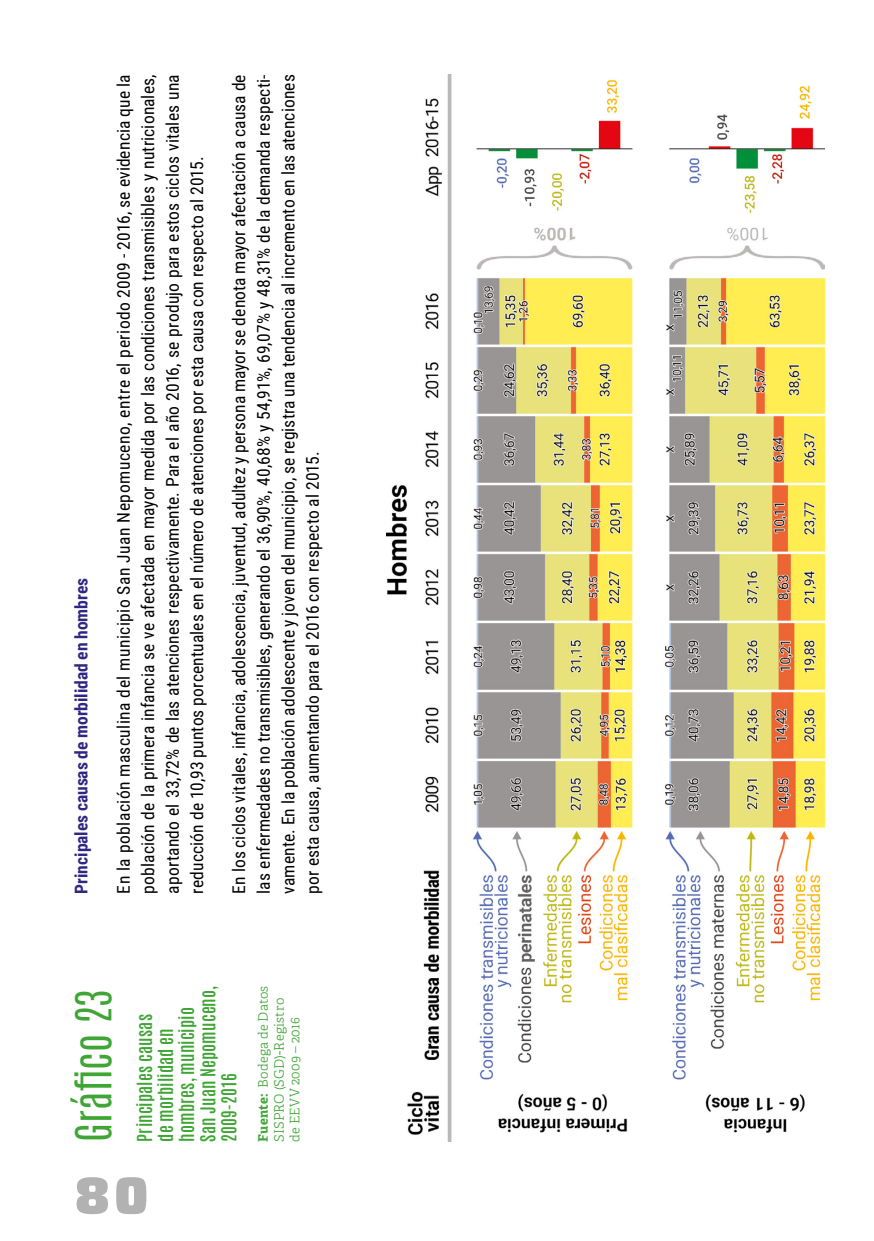
<style>
.page{position:relative;width:874px;height:1241px;background:#fff}
.page>*{position:absolute;margin:0;border:0;box-sizing:border-box;transform-origin:0 0}
.t1{font:900 52.5px "Saira";color:#b3b2b2}
.t2{font:300 42px "Antonio";color:#3fa535}
.t3{font:17.5px/24.5px "Roboto Condensed";letter-spacing:.01em;color:#000;text-align:justify}
.t4{font:600 17.5px/21px "Antonio";letter-spacing:.01em;color:#3fa535}
.t5{font:700 17.5px "Roboto Condensed";color:#312783}
.t6{font:300 13.12px/15.8px "Adelle";letter-spacing:.015em;color:#3fa535}
.s1{font-weight:700}
</style>
<div class="page">
<img style="left:386px;top:74px;width:437px;height:1067px">
<p class="t5" style="left:69px;top:893px;width:317px;rotate:-90deg">Principales causas de morbilidad en hombres</p>
<p class="t3" style="left:110px;top:893px;width:820px;rotate:-90deg">En la población masculina del municipio San Juan Nepomuceno, entre el periodo 2009 - 2016, se evidencia que la población de la primera infancia se ve afectada en mayor medida por las condiciones transmisibles y nutricionales, aportando el 33,72% de las atenciones respectivamente. Para el año 2016, se produjo para estos ciclos vitales una reducción de 10,93 puntos porcentuales en el número de atenciones por esta causa con respecto al 2015.</p>
<p class="t3" style="left:226px;top:893px;width:820px;rotate:-90deg">En los ciclos vitales, infancia, adolescencia, juventud, adultez y persona mayor se denota mayor afectación a causa de las enfermedades no transmisibles, generando el 36,90%, 40,68% y 54,91%, 69,07% y 48,31% de la demanda respecti&shy;vamente. En la población adolescente y joven del municipio, se registra una tendencia al incremento en las atenciones por esta causa, aumentando para el 2016 con respecto al 2015.</p>
<h2 class="t2" style="left:64px;top:1141px;width:154px;rotate:-90deg">Gráfico 23</h2>
<p class="t4" style="left:134px;top:1141px;width:157px;rotate:-90deg">Principales causas<br>de morbilidad en hombres, municipio<br>San Juan Nepomuceno,<br>2009-2016</p>
<p class="t6" style="left:255px;top:1141px;width:157px;rotate:-90deg"><span class="s1">Fuente:</span> Bodega de Datos<br>SISPRO (SGD)-Registro de EEVV 2009 – 2016</p>
<h1 class="t1" style="left:74px;top:1152px;width:76px">80</h1>
</div>
